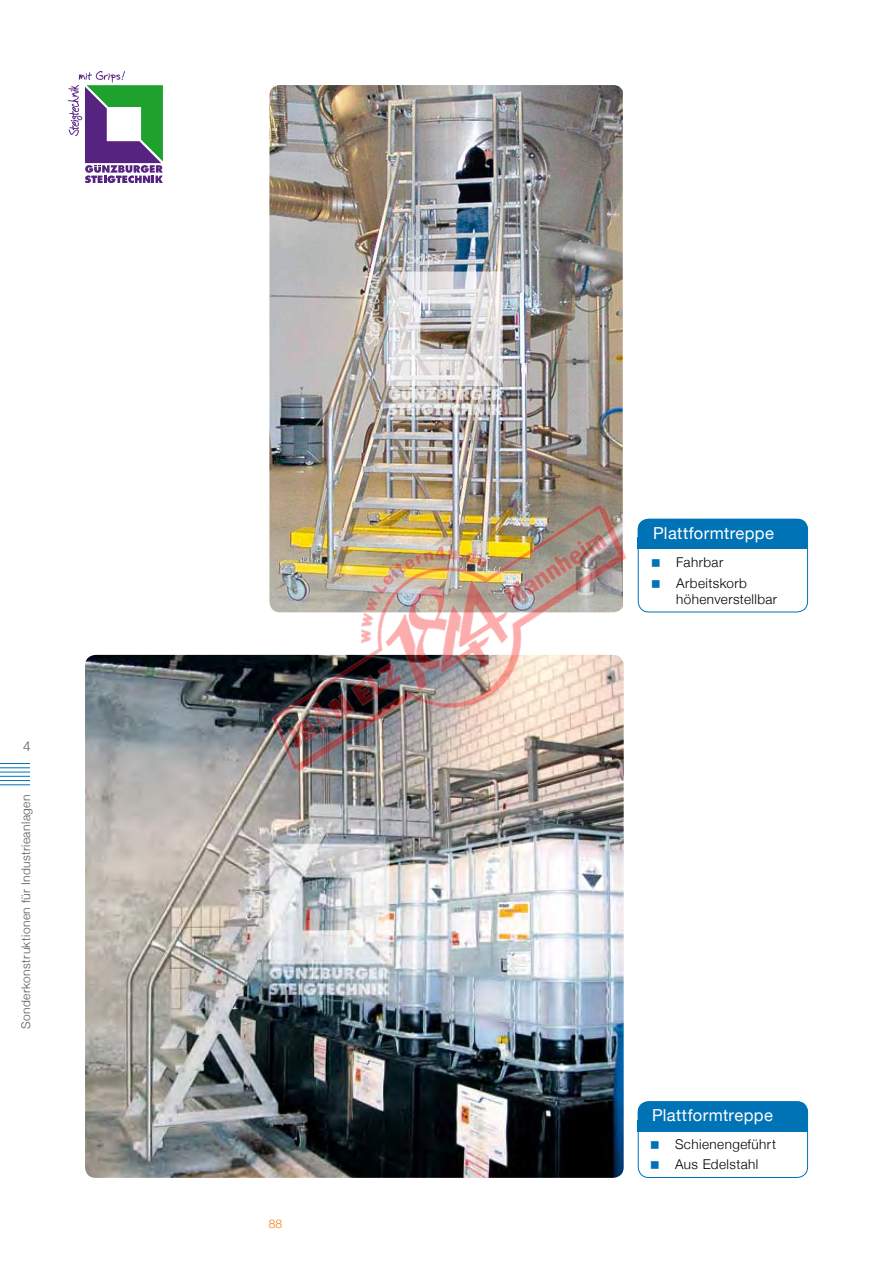
<style>
.page{position:relative;width:893px;height:1263px;background:#fff}
.page>*{position:absolute;margin:0;border:0;box-sizing:border-box;transform-origin:0 0}
.t1{font:16.5px "Helvetica Neue";letter-spacing:.025em;color:#fff}
.t2{font:300 13.5px/20.7px "Helvetica Neue";letter-spacing:.03em;color:#000}
.t3{font:300 13.5px "Helvetica Neue";color:#58585a}
.t4{font:300 12px "Helvetica Neue";letter-spacing:.035em;color:#58585a}
.t5{font:300 12px "Helvetica Neue";color:#ee7f00}
</style>
<div class="page">
<div style="left:638px;top:1101px;width:170px;height:77px;border:1px solid #0072b6;border-radius:11px"></div>
<div style="left:638px;top:1101px;width:170px;height:27px;background:#0072b6;border-radius:11px"></div>
<div style="left:638px;top:1120px;width:170px;height:11px;background:#0072b6"></div>
<div style="left:638px;top:519px;width:170px;height:27px;background:#0072b6;border-radius:11px"></div>
<div style="left:638px;top:537px;width:170px;height:12px;background:#0072b6"></div>
<div style="left:638px;top:519px;width:170px;height:93px;border:1px solid #0072b6;border-radius:11px"></div>
<img style="left:85px;top:655px;width:539px;height:523px">
<img style="left:269px;top:85px;width:354px;height:359px">
<svg style="left:68px;top:71px;width:95px;height:112px"></svg>
<hr style="left:0;top:763px;width:30px;height:1px;background:#0072b6">
<hr style="left:0;top:767px;width:30px;height:1px;background:#0072b6">
<hr style="left:0;top:772px;width:30px;height:1px;background:#0072b6">
<hr style="left:0;top:776px;width:30px;height:1px;background:#0072b6">
<hr style="left:0;top:780px;width:30px;height:1px;background:#0072b6">
<hr style="left:0;top:784px;width:30px;height:1px;background:#0072b6">
<img style="left:223px;top:444px;width:447px;height:375px">
<svg style="left:652px;top:559px;width:8px;height:8px"></svg>
<svg style="left:652px;top:580px;width:8px;height:7px"></svg>
<p class="t3" style="left:23px;top:738px;width:9px">4</p>
<p class="t4" style="left:18px;top:1029px;width:236px;rotate:-90deg">Sonderkonstruktionen für Industrieanlagen</p>
<p class="t5" style="left:269px;top:1216px;width:15px">88</p>
<p class="t1" style="left:653px;top:523px;width:122px">Plattformtreppe</p>
<p class="t2" style="left:676px;top:551px;width:72px">Fahrbar<br>Arbeitskorb</p>
<p class="t2" style="left:676px;top:589px;width:103px">höhenverstellbar</p>
<p class="t1" style="left:652px;top:1105px;width:122px">Plattformtreppe</p>
<p class="t2" style="left:675px;top:1133px;width:103px">Schienengeführt<br>Aus Edelstahl</p>
</div>
